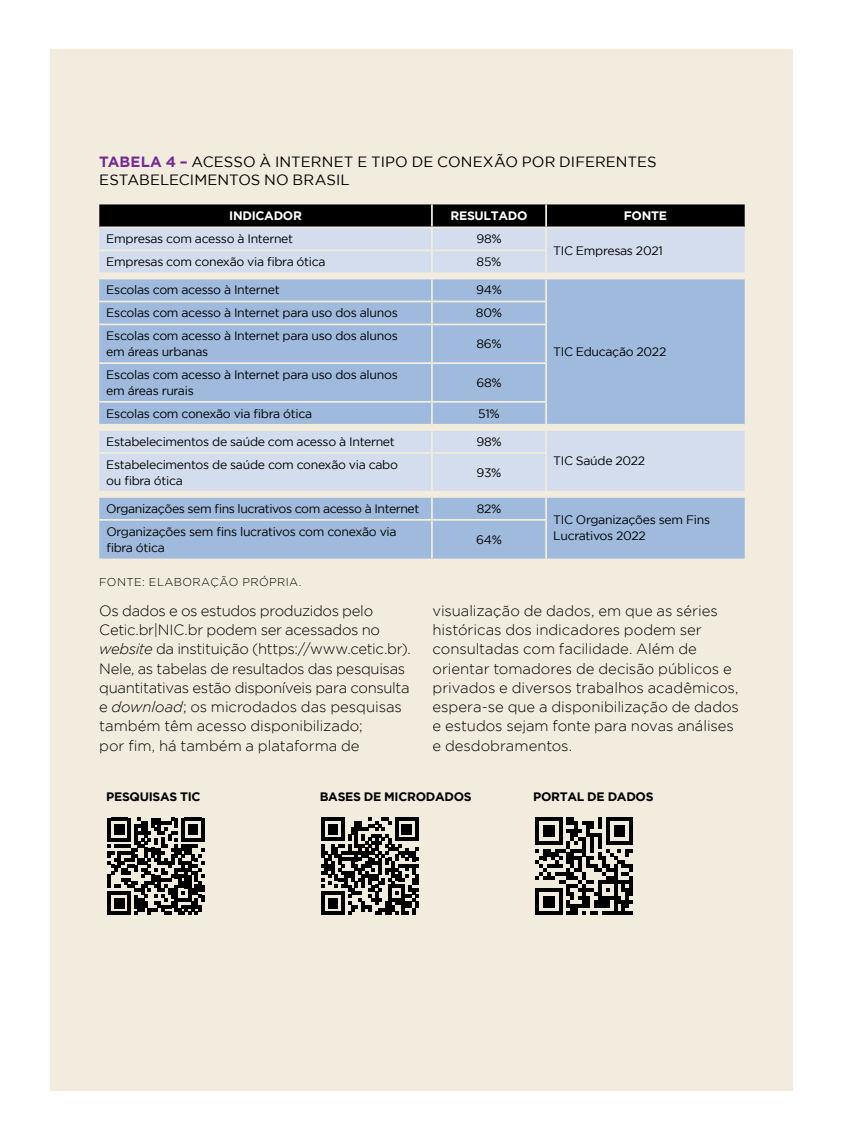
<style>
.page{position:relative;width:844px;height:1141px;background:#fff}
.page>*{position:absolute;margin:0;border:0;box-sizing:border-box;transform-origin:0 0}
.t1{font:300 14.88px/19.2px "Gotham";letter-spacing:-.005em;color:#000}
.t2{font:14.88px/18.4px "Gotham";letter-spacing:.005em;color:#000}
.t3{font:12.25px/15.8px "Gotham";letter-spacing:-.025em;color:#000}
.t4{font:700 12.25px "Gotham";letter-spacing:-.025em;color:#000}
.t5{font:700 12.25px "Gotham";letter-spacing:-.025em;color:#fff}
.t6{font:300 11.38px "Gotham";letter-spacing:.035em;color:#000}
.s1{font-weight:700;color:#762b90}
.s2{font-style:italic}
</style>
<div class="page">
<div style="left:51px;top:49px;width:742px;height:1042px;background:#f2ecdf"></div>
<svg style="left:99px;top:279px;width:645px;height:280px;background:#adc3e0"></svg>
<svg style="left:99px;top:204px;width:645px;height:68px;background:#9096a0"></svg>
<hr style="left:545px;top:251px;width:2px;height:21px;background:#f2ecdf">
<hr style="left:545px;top:279px;width:2px;height:22px;background:#f2ecdf">
<hr style="left:99px;top:301px;width:333px;height:1px;background:#f2ecdf">
<hr style="left:432px;top:301px;width:115px;height:1px;background:#f2ecdf">
<svg style="left:431px;top:279px;width:1px;height:45px"></svg>
<hr style="left:545px;top:302px;width:2px;height:22px;background:#f2ecdf">
<hr style="left:99px;top:324px;width:333px;height:1px;background:#f2ecdf">
<hr style="left:432px;top:324px;width:115px;height:1px;background:#f2ecdf">
<hr style="left:431px;top:325px;width:1px;height:37px;background:#f2ecdf">
<hr style="left:545px;top:325px;width:2px;height:37px;background:#f2ecdf">
<hr style="left:99px;top:362px;width:333px;height:2px;background:#f2ecdf">
<hr style="left:432px;top:362px;width:115px;height:2px;background:#f2ecdf">
<hr style="left:431px;top:364px;width:1px;height:37px;background:#f2ecdf">
<hr style="left:545px;top:364px;width:2px;height:37px;background:#f2ecdf">
<hr style="left:99px;top:401px;width:333px;height:2px;background:#f2ecdf">
<hr style="left:432px;top:401px;width:115px;height:2px;background:#f2ecdf">
<svg style="left:431px;top:403px;width:1px;height:21px"></svg>
<hr style="left:545px;top:403px;width:2px;height:21px;background:#f2ecdf">
<hr style="left:99px;top:424px;width:333px;height:2px;background:#f2ecdf">
<hr style="left:432px;top:424px;width:114px;height:2px;background:#f2ecdf">
<hr style="left:546px;top:424px;width:198px;height:2px;background:#f2ecdf">
<hr style="left:99px;top:429px;width:333px;height:2px;background:#f2ecdf">
<hr style="left:432px;top:429px;width:114px;height:2px;background:#f2ecdf">
<svg style="left:431px;top:431px;width:1px;height:21px"></svg>
<hr style="left:546px;top:429px;width:198px;height:2px;background:#f2ecdf">
<hr style="left:545px;top:431px;width:2px;height:21px;background:#f2ecdf">
<hr style="left:99px;top:452px;width:333px;height:2px;background:#f2ecdf">
<hr style="left:432px;top:452px;width:115px;height:2px;background:#f2ecdf">
<hr style="left:431px;top:454px;width:1px;height:37px;background:#f2ecdf">
<hr style="left:545px;top:454px;width:2px;height:37px;background:#f2ecdf">
<hr style="left:99px;top:491px;width:333px;height:2px;background:#f2ecdf">
<hr style="left:432px;top:491px;width:114px;height:2px;background:#f2ecdf">
<hr style="left:546px;top:491px;width:198px;height:2px;background:#f2ecdf">
<hr style="left:99px;top:496px;width:333px;height:2px;background:#f2ecdf">
<hr style="left:432px;top:496px;width:114px;height:2px;background:#f2ecdf">
<svg style="left:431px;top:498px;width:1px;height:21px"></svg>
<hr style="left:546px;top:496px;width:198px;height:2px;background:#f2ecdf">
<hr style="left:545px;top:498px;width:2px;height:21px;background:#f2ecdf">
<hr style="left:99px;top:519px;width:333px;height:2px;background:#f2ecdf">
<hr style="left:432px;top:519px;width:115px;height:2px;background:#f2ecdf">
<hr style="left:431px;top:521px;width:1px;height:38px;background:#f2ecdf">
<hr style="left:545px;top:521px;width:2px;height:38px;background:#f2ecdf">
<svg style="left:107px;top:818px;width:98px;height:97px"></svg>
<svg style="left:321px;top:817px;width:97px;height:98px"></svg>
<svg style="left:535px;top:817px;width:98px;height:98px"></svg>
<p class="t2" style="left:99px;top:152px;width:559px"><span class="s1">TABELA 4 –</span> ACESSO À INTERNET E TIPO DE CONEXÃO POR DIFERENTES<br>ESTABELECIMENTOS NO BRASIL</p>
<p class="t5" style="left:229px;top:209px;width:74px">INDICADOR</p>
<p class="t5" style="left:450px;top:209px;width:78px">RESULTADO</p>
<p class="t5" style="left:623px;top:209px;width:45px">FONTE</p>
<p class="t3" style="left:106px;top:231px;width:188px">Empresas com acesso à Internet</p>
<p class="t3" style="left:476px;top:231px;width:27px">98%</p>
<p class="t3" style="left:553px;top:242px;width:111px">TIC Empresas 2021</p>
<p class="t3" style="left:106px;top:254px;width:221px">Empresas com conexão via fibra ótica</p>
<p class="t3" style="left:476px;top:254px;width:26px">85%</p>
<p class="t3" style="left:106px;top:282px;width:175px">Escolas com acesso à Internet</p>
<p class="t3" style="left:476px;top:282px;width:27px">94%</p>
<p class="t3" style="left:106px;top:305px;width:293px">Escolas com acesso à Internet para uso dos alunos</p>
<p class="t3" style="left:476px;top:305px;width:28px">80%</p>
<p class="t3" style="left:106px;top:328px;width:293px">Escolas com acesso à Internet para uso dos alunos em áreas urbanas</p>
<p class="t3" style="left:476px;top:336px;width:27px">86%</p>
<p class="t3" style="left:106px;top:367px;width:293px">Escolas com acesso à Internet para uso dos alunos em áreas rurais</p>
<p class="t3" style="left:476px;top:375px;width:27px">68%</p>
<p class="t3" style="left:106px;top:405px;width:207px">Escolas com conexão via fibra ótica</p>
<p class="t3" style="left:478px;top:405px;width:23px">51%</p>
<p class="t3" style="left:106px;top:434px;width:290px">Estabelecimentos de saúde com acesso à Internet</p>
<p class="t3" style="left:476px;top:434px;width:27px">98%</p>
<p class="t3" style="left:106px;top:456px;width:293px">Estabelecimentos de saúde com conexão via cabo</p>
<p class="t3" style="left:553px;top:453px;width:94px">TIC Saúde 2022</p>
<p class="t3" style="left:106px;top:472px;width:78px">ou fibra ótica</p>
<p class="t3" style="left:553px;top:344px;width:115px">TIC Educação 2022</p>
<p class="t3" style="left:476px;top:464px;width:26px">93%</p>
<p class="t3" style="left:106px;top:500px;width:314px">Organizações sem fins lucrativos com acesso à Internet</p>
<p class="t3" style="left:476px;top:500px;width:26px">82%</p>
<p class="t3" style="left:553px;top:512px;width:158px">TIC Organizações sem Fins</p>
<p class="t3" style="left:106px;top:523px;width:292px">Organizações sem fins lucrativos com conexão via</p>
<p class="t3" style="left:553px;top:528px;width:94px">Lucrativos 2022</p>
<p class="t3" style="left:106px;top:539px;width:60px">fibra ótica</p>
<p class="t3" style="left:476px;top:531px;width:27px">64%</p>
<p class="t6" style="left:99px;top:575px;width:203px">FONTE: ELABORAÇÃO PRÓPRIA.</p>
<p class="t1" style="left:99px;top:601px;width:313px">Os dados e os estudos produzidos pelo Cetic.br|NIC.br podem ser acessados no <span class="s2">website</span> da instituição (https://www.cetic.br).<br>Nele, as tabelas de resultados das pesquisas quantitativas estão disponíveis para consulta e <span class="s2">download</span>; os microdados das pesquisas também têm acesso disponibilizado;<br>por fim, há também a plataforma de</p>
<p class="t1" style="left:432px;top:601px;width:308px">visualização de dados, em que as séries históricas dos indicadores podem ser consultadas com facilidade. Além de orientar tomadores de decisão públicos e privados e diversos trabalhos acadêmicos, espera-se que a disponibilização de dados e estudos sejam fonte para novas análises e desdobramentos.</p>
<p class="t4" style="left:106px;top:790px;width:96px">PESQUISAS TIC</p>
<p class="t4" style="left:320px;top:790px;width:153px">BASES DE MICRODADOS</p>
<p class="t4" style="left:533px;top:790px;width:122px">PORTAL DE DADOS</p>
</div>
